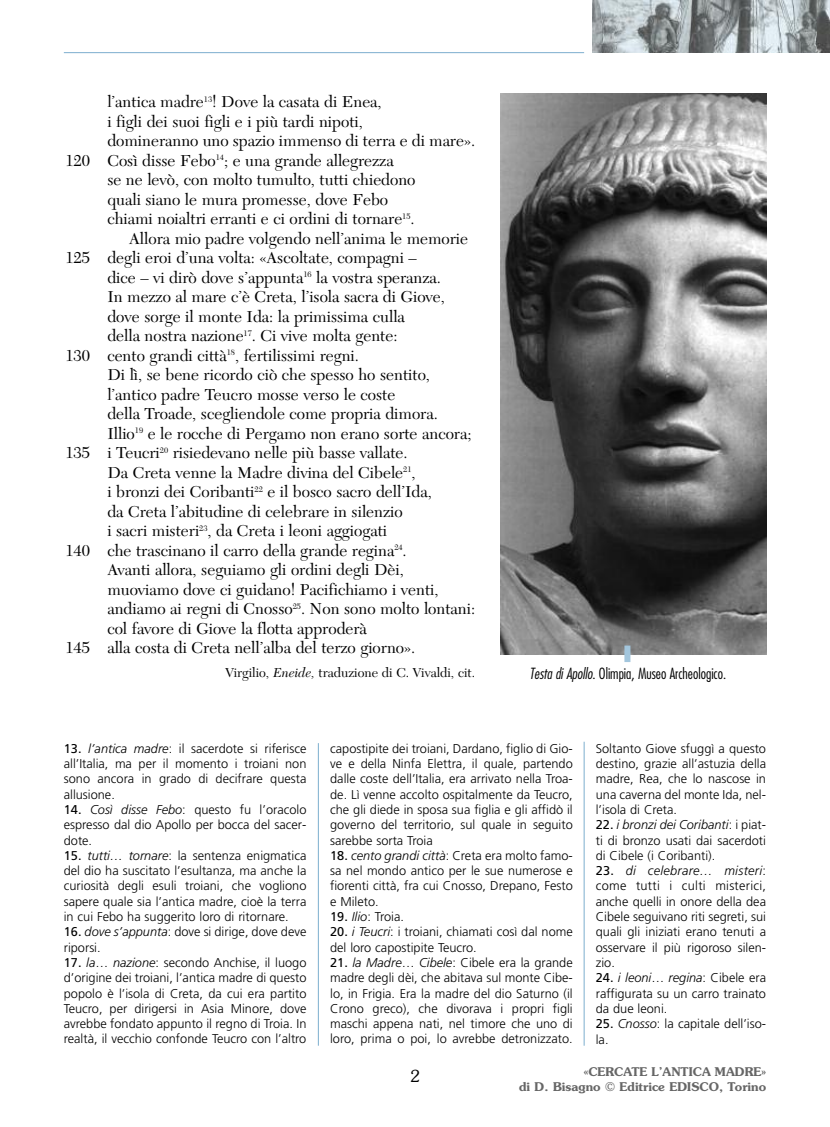
<style>
.page{position:relative;width:830px;height:1127px;background:#fff}
.page>*{position:absolute;margin:0;border:0;box-sizing:border-box;transform-origin:0 0}
.t1{font:16.5px "New Caledonia";color:#000}
.t2{font:300 16.5px "Souvenir";color:#000}
.t3{font:300 condensed 15px "Futura";color:#000}
.t4{font:13.5px "New Caledonia";color:#000}
.t5{font:300 12.75px/15.3px "Frutiger";color:#000;text-align:justify}
.t6{font:600 12px/14.4px "Souvenir";color:#666;text-align:right}
.s1{font-style:italic}
.s2{font-weight:400}
</style>
<div class="page">
<img style="left:592px;top:0;width:237px;height:53px">
<hr style="left:64px;top:52px;width:520px;height:1px;background:#7caece">
<hr style="left:318px;top:743px;width:1px;height:302px;background:#7caece">
<hr style="left:583px;top:742px;width:1px;height:303px;background:#7caece">
<img style="left:500px;top:94px;width:265px;height:560px">
<div style="left:624px;top:645px;width:6px;height:17px;background:#a3c6dd"></div>
<p class="t1" style="left:107px;top:95px;width:276px">l’antica madre<sup>13</sup>! Dove la casata di Enea,</p>
<p class="t1" style="left:107px;top:115px;width:257px">i figli dei suoi figli e i più tardi nipoti,</p>
<p class="t1" style="left:107px;top:134px;width:369px">domineranno uno spazio immenso di terra e di mare».</p>
<p class="t1" style="left:65px;top:154px;width:329px">120 Così disse Febo<sup>14</sup>; e una grande allegrezza</p>
<p class="t1" style="left:107px;top:173px;width:309px">se ne levò, con molto tumulto, tutti chiedono</p>
<p class="t1" style="left:107px;top:193px;width:282px">quali siano le mura promesse, dove Febo</p>
<p class="t1" style="left:107px;top:212px;width:308px">chiami noialtri erranti e ci ordini di tornare<sup>15</sup>.</p>
<p class="t1" style="left:129px;top:232px;width:340px">Allora mio padre volgendo nell’anima le memorie</p>
<p class="t1" style="left:65px;top:251px;width:353px">125 degli eroi d’una volta: «Ascoltate, compagni –</p>
<p class="t1" style="left:107px;top:271px;width:335px">dice – vi dirò dove s’appunta<sup>16</sup> la vostra speranza.</p>
<p class="t1" style="left:107px;top:290px;width:339px">In mezzo al mare c’è Creta, l’isola sacra di Giove,</p>
<p class="t1" style="left:107px;top:310px;width:299px">dove sorge il monte Ida: la primissima culla</p>
<p class="t1" style="left:107px;top:329px;width:291px">della nostra nazione<sup>17</sup>. Ci vive molta gente:</p>
<p class="t1" style="left:65px;top:349px;width:295px">130 cento grandi città<sup>18</sup>, fertilissimi regni.</p>
<p class="t1" style="left:107px;top:368px;width:324px">Di lì, se bene ricordo ciò che spesso ho sentito,</p>
<p class="t1" style="left:107px;top:388px;width:289px">l’antico padre Teucro mosse verso le coste</p>
<p class="t1" style="left:107px;top:407px;width:332px">della Troade, scegliendole come propria dimora.</p>
<p class="t1" style="left:107px;top:427px;width:365px">Illio<sup>19</sup> e le rocche di Pergamo non erano sorte ancora;</p>
<p class="t1" style="left:65px;top:446px;width:343px">135 i Teucri<sup>20</sup> risiedevano nelle più basse vallate.</p>
<p class="t1" style="left:107px;top:466px;width:309px">Da Creta venne la Madre divina del Cibele<sup>21</sup>,</p>
<p class="t1" style="left:107px;top:485px;width:326px">i bronzi dei Coribanti<sup>22</sup> e il bosco sacro dell’Ida,</p>
<p class="t1" style="left:107px;top:505px;width:296px">da Creta l’abitudine di celebrare in silenzio</p>
<p class="t1" style="left:107px;top:524px;width:281px">i sacri misteri<sup>23</sup>, da Creta i leoni aggiogati</p>
<p class="t1" style="left:65px;top:544px;width:343px">140 che trascinano il carro della grande regina<sup>24</sup>.</p>
<p class="t1" style="left:107px;top:563px;width:298px">Avanti allora, seguiamo gli ordini degli Dèi,</p>
<p class="t1" style="left:107px;top:583px;width:332px">muoviamo dove ci guidano! Pacifichiamo i venti,</p>
<p class="t1" style="left:107px;top:602px;width:369px">andiamo ai regni di Cnosso<sup>25</sup>. Non sono molto lontani:</p>
<p class="t1" style="left:107px;top:622px;width:261px">col favore di Giove la flotta approderà</p>
<p class="t1" style="left:65px;top:641px;width:351px">145 alla costa di Creta nell’alba del terzo giorno».</p>
<p class="t4" style="left:225px;top:667px;width:251px">Virgilio, <span class="s1">Eneide,</span> traduzione di C. Vivaldi, cit.</p>
<p class="t3" style="left:529px;top:667px;width:198px"><span class="s1">Testa di Apollo</span>. Olimpia, Museo Archeologico.</p>
<p class="t5" style="left:64px;top:741px;width:244px"><span class="s2">13.</span> <span class="s1">l’antica madre</span>: il sacerdote si riferisce all’Italia, ma per il momento i troiani non sono ancora in grado di decifrare questa allusione.</p>
<p class="t5" style="left:64px;top:803px;width:244px"><span class="s2">14.</span> <span class="s1">Così disse Febo</span>: questo fu l’oracolo espresso dal dio Apollo per bocca del sacer&shy;dote.</p>
<p class="t5" style="left:64px;top:849px;width:244px"><span class="s2">15.</span> <span class="s1">tutti… tornare</span>: la sentenza enigmatica del dio ha suscitato l’esultanza, ma anche la curiosità degli esuli troiani, che vogliono sapere quale sia l’antica madre, cioè la terra in cui Febo ha suggerito loro di ritornare.</p>
<p class="t5" style="left:64px;top:925px;width:244px"><span class="s2">16.</span> <span class="s1">dove s’appunta</span>: dove si dirige, dove deve riporsi.</p>
<p class="t5" style="left:64px;top:956px;width:244px"><span class="s2">17.</span> <span class="s1">la</span>… <span class="s1">nazione</span>: secondo Anchise, il luogo d’origine dei troiani, l’antica madre di questo popolo è l’isola di Creta, da cui era partito Teucro, per dirigersi in Asia Minore, dove avrebbe fondato appunto il regno di Troia. In realtà, il vecchio confonde Teucro con l’altro</p>
<p class="t5" style="left:330px;top:741px;width:244px">capostipite dei troiani, Dardano, figlio di Gio&shy;ve e della Ninfa Elettra, il quale, partendo dalle coste dell’Italia, era arrivato nella Troa&shy;de. Lì venne accolto ospitalmente da Teucro, che gli diede in sposa sua figlia e gli affidò il governo del territorio, sul quale in seguito sarebbe sorta Troia</p>
<p class="t5" style="left:330px;top:849px;width:244px"><span class="s2">18.</span> <span class="s1">cento grandi città</span>: Creta era molto famo&shy;sa nel mondo antico per le sue numerose e fiorenti città, fra cui Cnosso, Drepano, Festo e Mileto.</p>
<p class="t5" style="left:330px;top:910px;width:75px"><span class="s2">19.</span> <span class="s1">Ilio</span>: Troia.</p>
<p class="t5" style="left:330px;top:925px;width:244px"><span class="s2">20.</span> <span class="s1">i Teucri</span>: i troiani, chiamati così dal nome del loro capostipite Teucro.</p>
<p class="t5" style="left:330px;top:956px;width:244px"><span class="s2">21.</span> <span class="s1">la Madre</span>… <span class="s1">Cibele</span>: Cibele era la grande madre degli dèi, che abitava sul monte Cibe&shy;lo, in Frigia. Era la madre del dio Saturno (il Crono greco), che divorava i propri figli maschi appena nati, nel timore che uno di loro, prima o poi, lo avrebbe detronizzato.</p>
<p class="t5" style="left:595px;top:742px;width:172px">Soltanto Giove sfuggì a questo destino, grazie all’astuzia della madre, Rea, che lo nascose in una caverna del monte Ida, nel&shy;l’isola di Creta.</p>
<p class="t5" style="left:595px;top:818px;width:172px"><span class="s2">22.</span> <span class="s1">i bronzi dei Coribanti</span>: i piat&shy;ti di bronzo usati dai sacerdoti di Cibele (i Coribanti).</p>
<p class="t5" style="left:595px;top:864px;width:172px"><span class="s2">23.</span> <span class="s1">di celebrare… misteri</span>: come tutti i culti misterici, anche quelli in onore della dea Cibele seguivano riti segreti, sui quali gli iniziati erano tenuti a osservare il più rigoroso silen&shy;zio.</p>
<p class="t5" style="left:595px;top:971px;width:172px"><span class="s2">24.</span> <span class="s1">i leoni</span>… <span class="s1">regina</span>: Cibele era raffigurata su un carro trainato da due leoni.</p>
<p class="t5" style="left:595px;top:1017px;width:172px"><span class="s2">25.</span> <span class="s1">Cnosso</span>: la capitale dell’iso&shy;la.</p>
<p class="t2" style="left:410px;top:1067px;width:11px">2</p>
<p class="t6" style="left:519px;top:1065px;width:248px">«CERCATE L’ANTICA MADRE»<br>di D. Bisagno © Editrice EDISCO, Torino</p>
</div>
